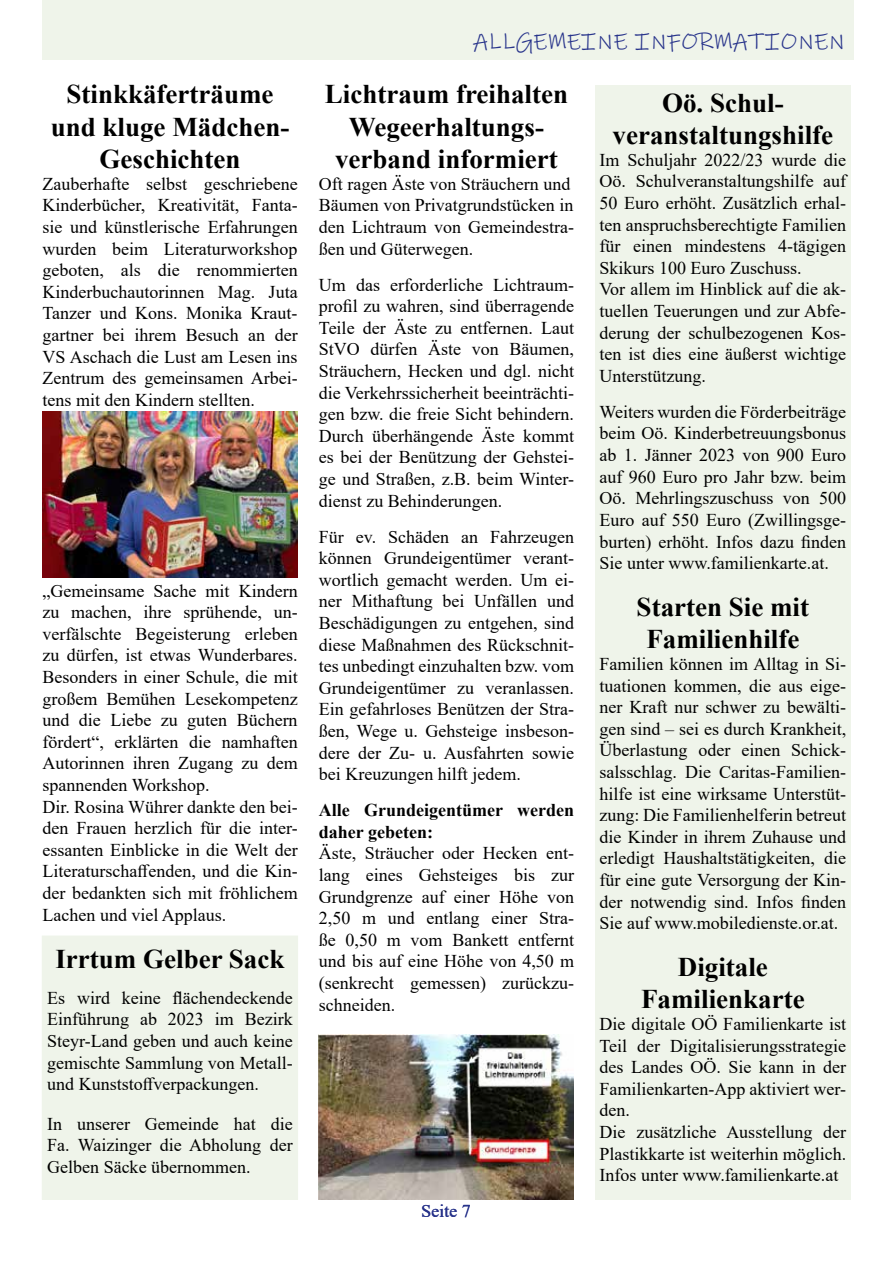
<style>
.page{position:relative;width:893px;height:1263px;background:#fff}
.page>*{position:absolute;margin:0;border:0;box-sizing:border-box;transform-origin:0 0}
.t1{font:700 27px/32.4px "Times New Roman";color:#000;text-align:center}
.t2{font:24px "Ink Free";color:#28348b}
.t3{font:18px/21.6px "Times New Roman";color:#000;text-align:justify}
.t4{font:700 18px/21.6px "Times New Roman";color:#000}
.t5{font:18px "Times New Roman";color:#28348b}
</style>
<div class="page">
<img style="left:43px;top:412px;width:255px;height:166px">
<img style="left:319px;top:1035px;width:254px;height:164px">
<div style="left:595px;top:85px;width:255px;height:1114px;background:#eff4ea"></div>
<div style="left:42px;top:936px;width:255px;height:263px;background:#eff4ea"></div>
<div style="left:42px;top:935px;width:256px;height:265px;border:1px solid #eff4ea"></div>
<div style="left:43px;top:0;width:811px;height:60px;background:#eff4ea"></div>
<h1 class="t1" style="left:51px;top:77px;width:240px">Stinkkäferträume und kluge Mädchen-<br>Geschichten</h1>
<p class="t3" style="left:43px;top:172px;width:257px">Zauberhafte selbst geschriebene Kinderbücher, Kreativität, Fanta&shy;sie und künstlerische Erfahrungen wurden beim Literaturworkshop geboten, als die renommierten Kinderbuchautorinnen Mag. Juta Tanzer und Kons. Monika Kraut&shy;gartner bei ihrem Besuch an der VS Aschach die Lust am Lesen ins Zentrum des gemeinsamen Arbei&shy;tens mit den Kindern stellten.</p>
<p class="t3" style="left:43px;top:579px;width:257px;text-align:left">„Gemeinsame Sache mit Kindern zu machen, ihre sprühende, un&shy;verfälschte Begeisterung erleben zu dürfen, ist etwas Wunderbares.<br>Besonders in einer Schule, die mit großem Bemühen Lesekompetenz und die Liebe zu guten Büchern fördert“, erklärten die namhaften<br>Autorinnen ihren Zugang zu dem spannenden Workshop.<br>Dir. Rosina Wührer dankte den bei&shy;den Frauen herzlich für die inter&shy;essanten Einblicke in die Welt der<br>Literaturschaffenden, und die Kin&shy;der bedankten sich mit fröhlichem<br>Lachen und viel Applaus.</p>
<h1 class="t1" style="left:55px;top:942px;width:230px">Irrtum Gelber Sack</h1>
<p class="t3" style="left:47px;top:986px;width:247px">Es wird keine flächendeckende Einführung ab 2023 im Bezirk Steyr-Land geben und auch keine gemischte Sammlung von Metall&shy;und Kunststoffverpackungen.</p>
<p class="t3" style="left:47px;top:1112px;width:247px">In unserer Gemeinde hat die Fa. Waizinger die Abholung der Gelben Säcke übernommen.</p>
<h2 class="t2" style="left:473px;top:26px;width:373px">ALLGEMEINE INFORMATIONEN</h2>
<h1 class="t1" style="left:325px;top:77px;width:245px">Lichtraum freihalten<br>Wegeerhaltungs&shy;verband informiert</h1>
<p class="t3" style="left:319px;top:172px;width:257px;text-align:left">Oft ragen Äste von Sträuchern und<br>Bäumen von Privatgrundstücken in den Lichtraum von Gemeindestra&shy;ßen und Güterwegen.</p>
<p class="t3" style="left:319px;top:273px;width:257px">Um das erforderliche Lichtraum&shy;profil zu wahren, sind überragende Teile der Äste zu entfernen. Laut StVO dürfen Äste von Bäumen, Sträuchern, Hecken und dgl. nicht die Verkehrssicherheit beeinträchti&shy;gen bzw. die freie Sicht behindern.<br>Durch überhängende Äste kommt es bei der Benützung der Gehstei&shy;ge und Straßen, z.B. beim Winter&shy;dienst zu Behinderungen.</p>
<p class="t3" style="left:319px;top:525px;width:257px">Für ev. Schäden an Fahrzeugen können Grundeigentümer verant&shy;wortlich gemacht werden. Um ei&shy;ner Mithaftung bei Unfällen und Beschädigungen zu entgehen, sind diese Maßnahmen des Rückschnit&shy;tes unbedingt einzuhalten bzw. vom Grundeigentümer zu veranlassen.<br>Ein gefahrloses Benützen der Stra&shy;ßen, Wege u. Gehsteige insbeson&shy;dere der Zu- u. Ausfahrten sowie bei Kreuzungen hilft jedem.</p>
<p class="t4" style="left:319px;top:799px;width:257px">Alle Grundeigentümer werden daher gebeten:</p>
<p class="t3" style="left:319px;top:842px;width:257px">Äste, Sträucher oder Hecken ent&shy;lang eines Gehsteiges bis zur Grundgrenze auf einer Höhe von 2,50 m und entlang einer Stra&shy;ße 0,50 m vom Bankett entfernt und bis auf eine Höhe von 4,50 m (senkrecht gemessen) zurückzu&shy;schneiden.</p>
<p class="t5" style="left:421px;top:1198px;width:51px">Seite 7</p>
<h1 class="t1" style="left:613px;top:86px;width:222px">Oö. Schul&shy;veranstaltungshilfe</h1>
<p class="t3" style="left:600px;top:148px;width:248px;text-align:left">Im Schuljahr 2022/23 wurde die<br>Oö. Schulveranstaltungshilfe auf<br>50 Euro erhöht. Zusätzlich erhal&shy;ten anspruchsberechtigte Familien für einen mindestens 4-tägigen<br>Skikurs 100 Euro Zuschuss.<br>Vor allem im Hinblick auf die ak&shy;tuellen Teuerungen und zur Abfe&shy;derung der schulbezogenen Kos&shy;ten ist dies eine äußerst wichtige<br>Unterstützung.</p>
<p class="t3" style="left:600px;top:400px;width:248px">Weiters wurden die Förderbeiträge beim Oö. Kinderbetreuungsbonus ab 1. Jänner 2023 von 900 Euro auf 960 Euro pro Jahr bzw. beim Oö. Mehrlingszuschuss von 500<br>Euro auf 550 Euro (Zwillingsge&shy;burten) erhöht. Infos dazu finden Sie unter www.familienkarte.at.</p>
<h1 class="t1" style="left:637px;top:590px;width:174px">Starten Sie mit<br>Familienhilfe</h1>
<p class="t3" style="left:600px;top:652px;width:248px">Familien können im Alltag in Si&shy;tuationen kommen, die aus eige&shy;ner Kraft nur schwer zu bewälti&shy;gen sind – sei es durch Krankheit, Überlastung oder einen Schick&shy;salsschlag. Die Caritas-Familien&shy;hilfe ist eine wirksame Unterstüt&shy;zung: Die Familienhelferin betreut die Kinder in ihrem Zuhause und erledigt Haushaltstätigkeiten, die für eine gute Versorgung der Kin&shy;der notwendig sind. Infos finden Sie auf www.mobiledienste.or.at.</p>
<h1 class="t1" style="left:641px;top:950px;width:165px">Digitale<br>Familienkarte</h1>
<p class="t3" style="left:600px;top:1012px;width:248px;text-align:left">Die digitale OÖ Familienkarte ist<br>Teil der Digitalisierungsstrategie des Landes OÖ. Sie kann in der<br>Familienkarten-App aktiviert wer&shy;den.<br>Die zusätzliche Ausstellung der<br>Plastikkarte ist weiterhin möglich.<br>Infos unter www.familienkarte.at</p>
</div>
